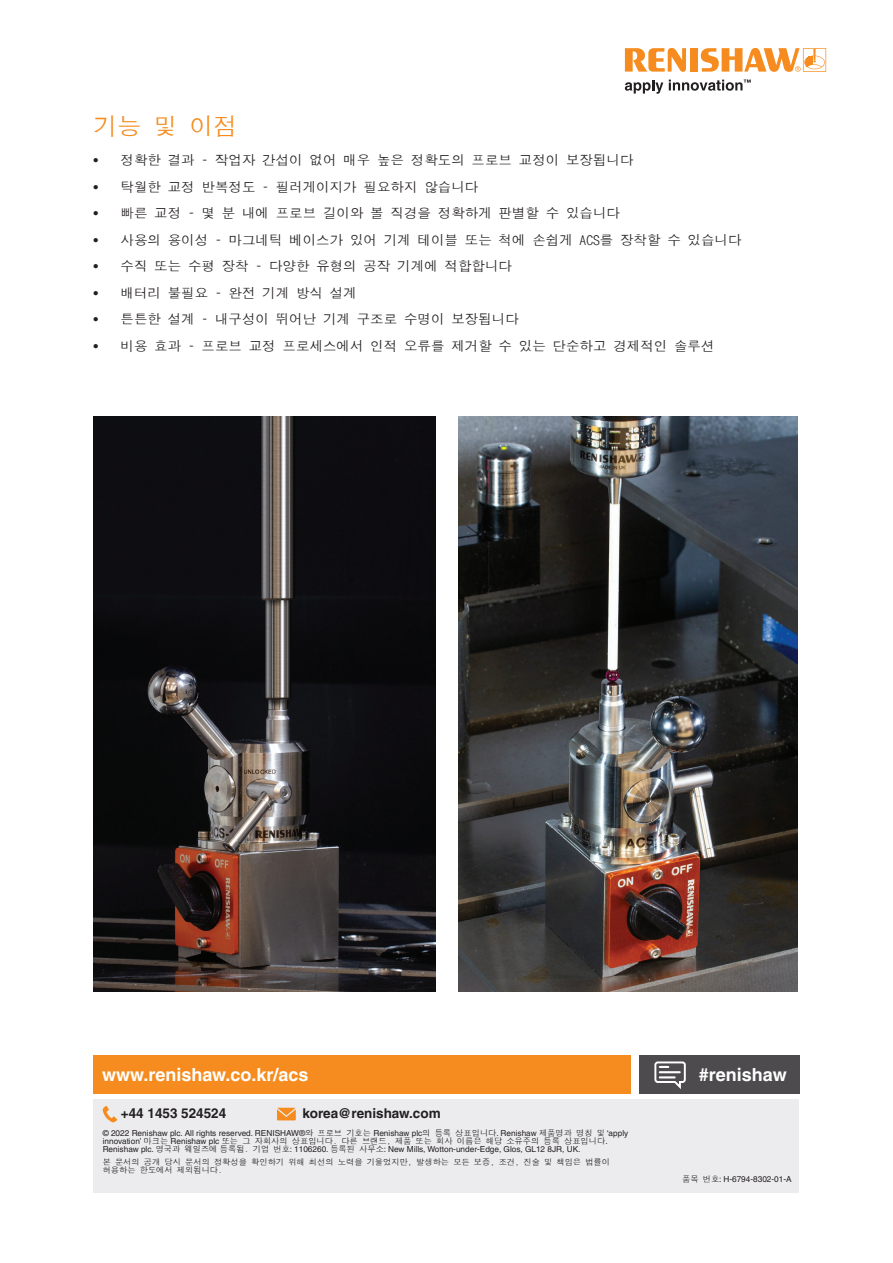
<style>
.page{position:relative;width:893px;height:1263px;background:#fff}
.page>*{position:absolute;margin:0;border:0;box-sizing:border-box;transform-origin:0 0}
.t1{font:24px "Dotum Che";color:#f68c1f}
.t2{font:700 18px "Helvetica LT Pro";color:#fff}
.t3{font:13.5px "Dotum Che";color:#231f20}
.t4{font:700 13.5px "Helvetica LT Pro";color:#231f20}
.t5{font:8.25px "Helvetica LT Pro";color:#231f20}
.t6{font:8.25px/8.2px "Dotum Che";color:#231f20}
.s1{font-family:"Helvetica LT Pro"}
.s2{font-family:"Dotum Che"}
</style>
<div class="page">
<div style="left:94px;top:1099px;width:705px;height:94px;background:#ececee"></div>
<svg style="left:103px;top:1106px;width:14px;height:16px"></svg>
<svg style="left:277px;top:1108px;width:19px;height:12px"></svg>
<div style="left:639px;top:1055px;width:160px;height:38px;background:#4d4b4d"></div>
<svg style="left:654px;top:1061px;width:32px;height:28px"></svg>
<div style="left:94px;top:1055px;width:537px;height:38px;background:#f68c1f"></div>
<img style="left:458px;top:417px;width:340px;height:575px">
<img style="left:93px;top:417px;width:342px;height:575px">
<svg style="left:625px;top:80px;width:38px;height:14px"></svg>
<svg style="left:625px;top:48px;width:61px;height:24px"></svg>
<div style="left:690px;top:48px;width:8px;height:24px;background:#f68c1f"></div>
<svg style="left:701px;top:48px;width:125px;height:24px"></svg>
<svg style="left:669px;top:80px;width:82px;height:11px"></svg>
<h1 class="t1" style="left:94px;top:114px;width:145px">기능 및 이점</h1>
<p class="t3" style="left:94px;top:154px;width:541px"><span class="s1">•</span> 정확한 결과 – 작업자 간섭이 없어 매우 높은 정확도의 프로브 교정이 보장됩니다</p>
<p class="t3" style="left:94px;top:180px;width:386px"><span class="s1">•</span> 탁월한 교정 반복정도 – 필러게이지가 필요하지 않습니다</p>
<p class="t3" style="left:94px;top:207px;width:528px"><span class="s1">•</span> 빠른 교정 – 몇 분 내에 프로브 길이와 볼 직경을 정확하게 판별할 수 있습니다</p>
<p class="t3" style="left:94px;top:233px;width:649px"><span class="s1">•</span> 사용의 용이성 – 마그네틱 베이스가 있어 기계 테이블 또는 척에 손쉽게 ACS를 장착할 수 있습니다</p>
<p class="t3" style="left:94px;top:260px;width:420px"><span class="s1">•</span> 수직 또는 수평 장착 – 다양한 유형의 공작 기계에 적합합니다</p>
<p class="t3" style="left:94px;top:286px;width:265px"><span class="s1">•</span> 배터리 불필요 – 완전 기계 방식 설계</p>
<p class="t3" style="left:94px;top:313px;width:427px"><span class="s1">•</span> 튼튼한 설계 – 내구성이 뛰어난 기계 구조로 수명이 보장됩니다</p>
<p class="t3" style="left:94px;top:339px;width:622px"><span class="s1">•</span> 비용 효과 – 프로브 교정 프로세스에서 인적 오류를 제거할 수 있는 단순하고 경제적인 솔루션</p>
<h2 class="t2" style="left:102px;top:1063px;width:208px">www.renishaw.co.kr/acs</h2>
<p class="t4" style="left:121px;top:1105px;width:107px">+44 1453 524524</p>
<p class="t4" style="left:302px;top:1105px;width:140px">korea@renishaw.com</p>
<p class="t5" style="left:103px;top:1128px;width:527px">© 2022 Renishaw plc. All rights reserved. RENISHAW®<span class="s2">와 프로브 기호는</span> Renishaw plc<span class="s2">의 등록 상표입니다</span>. Renishaw <span class="s2">제품명과 명칭 및</span> ‘apply</p>
<p class="t6" style="left:103px;top:1137px;width:506px"><span class="s1">innovation’</span> 마크는 <span class="s1">Renishaw plc</span> 또는 그 자회사의 상표입니다. 다른 브랜드, 제품 또는 회사 이름은 해당 소유주의 등록 상표입니다<span class="s1">.</span></p>
<p class="t5" style="left:103px;top:1145px;width:479px">Renishaw plc. <span class="s2">영국과 웨일즈에 등록됨. 기업 번호</span>: 1106260. <span class="s2">등록된 사무소</span>: New Mills, Wotton-under-Edge, Glos, GL12 8JR, UK.</p>
<p class="t6" style="left:103px;top:1158px;width:509px">본 문서의 공개 당시 문서의 정확성을 확인하기 위해 최선의 노력을 기울었지만, 발생하는 모든 보증, 조건, 진술 및 책임은 법률이 허용하는 한도에서 제외됩니다.</p>
<h2 class="t2" style="left:699px;top:1063px;width:89px">#renishaw</h2>
<p class="t5" style="left:682px;top:1175px;width:111px"><span class="s2">품목 번호</span>: H-6794-8302-01-A</p>
</div>
